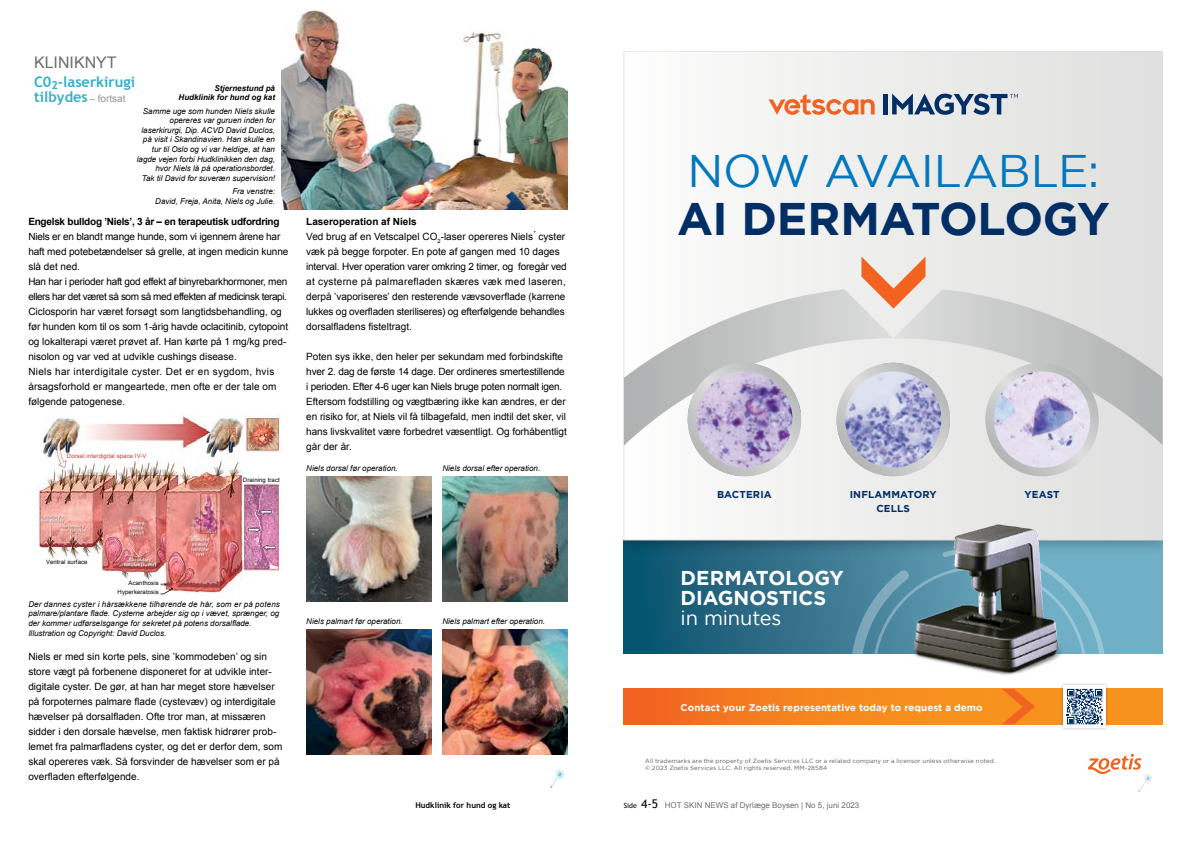
<style>
.page{position:relative;width:1191px;height:842px;background:#fff}
.page>*{position:absolute;margin:0;border:0;box-sizing:border-box;transform-origin:0 0}
.t1{font:45.6px "Gotham";letter-spacing:-.015em;color:#0077be}
.t2{font:700 45.6px "Gotham";letter-spacing:-.015em;color:#002e65}
.t3{font:700 20px/20px "Gotham";letter-spacing:-.005em;color:#fff}
.t4{font:20px "Gotham";letter-spacing:-.01em;color:#fff}
.t5{font:16px "Arial";color:#6d6e71}
.t6{font:700 14.6px/14.9px "Trebuchet MS";color:#34aeca}
.t7{font:10px/15px "Arial";color:#000}
.t8{font:700 10px "Arial";letter-spacing:-.025em;color:#000}
.t9{font:700 10px/13.3px "Gotham";letter-spacing:.01em;color:#002e65;text-align:center}
.t10{font:700 9.7px "Gotham";letter-spacing:.01em;color:#fff}
.t11{font:italic 8px/9.6px "Arial";color:#000;text-align:right}
.t12{font:8px "Arial";color:#6d6e71}
.t13{font:italic 700 8px/9.6px "Arial";color:#000;text-align:right}
.t14{font:700 8px "Trebuchet MS";color:#000}
.t15{font:6px/7.2px "Gotham";letter-spacing:.025em;color:#58595b}
.t16{font:6px "Arial";letter-spacing:.015em;color:#000}
.t17{font:6px "Arial";letter-spacing:.015em;color:#c43c3d}
.s1{font-family:"Arial";font-weight:400;font-size:9px;color:#939598}
.s2{font-family:"Arial";font-weight:400;font-size:10px;color:#939598}
.s3{font-weight:700}
.s4{font-family:"Trebuchet MS";font-size:7px;color:#000}
.s5{font-family:"Trebuchet MS";font-size:12px;color:#000}
</style>
<div class="page">
<img style="left:306px;top:629px;width:125px;height:125px">
<img style="left:442px;top:629px;width:125px;height:125px">
<img style="left:306px;top:476px;width:125px;height:125px">
<svg style="left:624px;top:555px;width:538px;height:98px;background:#286a84"></svg>
<div style="left:624px;top:51px;width:538px;height:489px;background:linear-gradient(to right,#fdfdfc,#dedfde)"></div>
<svg style="left:768px;top:94px;width:106px;height:21px"></svg>
<hr style="left:883px;top:94px;width:4px;height:20px;background:#002e65">
<svg style="left:892px;top:94px;width:126px;height:21px;background:#8599b0"></svg>
<svg style="left:861px;top:257px;width:64px;height:32px;background:#efb194"></svg>
<svg style="left:624px;top:289px;width:538px;height:157px"></svg>
<img style="left:985px;top:363px;width:113px;height:113px;border-radius:57px">
<div style="left:985px;top:363px;width:113px;height:113px;border:9px solid #fff;border-radius:50%"></div>
<img style="left:687px;top:363px;width:114px;height:113px;border-radius:57px">
<div style="left:687px;top:363px;width:114px;height:113px;border:9px solid #fff;border-radius:50%"></div>
<img style="left:836px;top:363px;width:114px;height:113px;border-radius:57px">
<div style="left:836px;top:363px;width:114px;height:113px;border:9px solid #fff;border-radius:50%"></div>
<svg style="left:624px;top:689px;width:538px;height:35px;background:#f47720"></svg>
<img style="left:896px;top:512px;width:177px;height:35px">
<svg style="left:850px;top:547px;width:302px;height:245px"></svg>
<img style="left:35px;top:414px;width:248px;height:182px">
<img style="left:442px;top:476px;width:125px;height:125px">
<img style="left:281px;top:9px;width:286px;height:201px">
<svg style="left:549px;top:769px;width:15px;height:19px"></svg>
<h3 class="t5" style="left:34px;top:52px;width:84px">KLINIKNYT</h3>
<h3 class="t6" style="left:34px;top:75px;width:102px">C0<sub>2</sub>-laserkirugi tilbydes <span class="s1">–</span> <span class="s2">fortsat</span></h3>
<p class="t13" style="left:179px;top:84px;width:98px">Stjernestund på<br>Hudklinik for hund og kat</p>
<p class="t11" style="left:137px;top:106px;width:140px">Samme uge som hunden Niels skulle opereres var guruen inden for laserkirurgi, Dip. ACVD David Duclos, på visit i Skandinavien. Han skulle en tur til Oslo og vi var heldige, at han lagde vejen forbi Hudklinikken den dag, hvor Niels lå på operationsbordet.<br>Tak til David for suveræn supervision!</p>
<p class="t11" style="left:155px;top:187px;width:121px">Fra venstre:<br>David, Freja, Anita, Niels og Julie.</p>
<p class="t8" style="left:28px;top:215px;width:253px">Engelsk bulldog ’Niels’, 3 år – en terapeutisk udfordring</p>
<p class="t7" style="left:28px;top:229px;width:261px">Niels er en blandt mange hunde, som vi igennem årene har haft med potebetændelser så grelle, at ingen medicin kunne slå det ned.<br>Han har i perioder haft god effekt af binyrebarkhormoner, men ellers har det været så som så med effekten af medicinsk terapi.<br>Ciclosporin har været forsøgt som langtidsbehandling, og før hunden kom til os som 1-årig havde oclacitinib, cytopoint og lokalterapi været prøvet af. Han kørte på 1 mg/kg pred&shy;nisolon og var ved at udvikle cushings disease.<br>Niels har interdigitale cyster. Det er en sygdom, hvis årsagsforhold er mangeartede, men ofte er der tale om følgende patogenese.</p>
<p class="t17" style="left:67px;top:452px;width:81px">Dorsal interdigital space IV-V</p>
<p class="t16" style="left:243px;top:475px;width:38px">Draining tract</p>
<p class="t7" style="left:306px;top:214px;width:262px"><span class="s3">Laseroperation af Niels<br></span>Ved brug af en Vetscalpel CO<sub>2</sub>-laser opereres Niels ́ cyster væk på begge forpoter. En pote af gangen med 10 dages interval. Hver operation varer omkring 2 timer, og foregår ved at cysterne på palmarefladen skæres væk med laseren, derpå ’vaporiseres’ den resterende vævsoverflade (karrene lukkes og overfladen steriliseres) og efterfølgende behandles dorsalfladens fisteltragt.</p>
<p class="t7" style="left:306px;top:349px;width:262px">Poten sys ikke, den heler per sekundam med forbindskifte hver 2. dag de første 14 dage. Der ordineres smertestillende i perioden. Efter 4-6 uger kan Niels bruge poten normalt igen.<br>Eftersom fodstilling og vægtbæring ikke kan ændres, er der en risiko for, at Niels vil få tilbagefald, men indtil det sker, vil hans livskvalitet være forbedret væsentligt. Og forhåbentligt går der år.</p>
<p class="t11" style="left:306px;top:463px;width:93px">Niels dorsal før operation.</p>
<p class="t11" style="left:442px;top:463px;width:99px">Niels dorsal efter operation.</p>
<p class="t16" style="left:46px;top:558px;width:43px">Ventral surface</p>
<p class="t16" style="left:129px;top:579px;width:32px">Acanthosis</p>
<p class="t16" style="left:118px;top:588px;width:43px">Hyperkeratosis</p>
<p class="t11" style="left:28px;top:599px;width:253px;text-align:left">Der dannes cyster i hårsækkene tilhørende de hår, som er på potens palmare/plantare flade. Cysterne arbejder sig op i vævet, sprænger, og der kommer udførselsgange for sekretet på potens dorsalflade.<br>Illustration og Copyright: David Duclos.</p>
<p class="t7" style="left:28px;top:649px;width:255px">Niels er med sin korte pels, sine ’kommodeben’ og sin store vægt på forbenene disponeret for at udvikle inter&shy;digitale cyster. De gør, at han har meget store hævelser på forpoternes palmare flade (cystevæv) og interdigitale hævelser på dorsalfladen. Ofte tror man, at missæren sidder i den dorsale hævelse, men faktisk hidrører prob&shy;lemet fra palmarfladens cyster, og det er derfor dem, som skal opereres væk. Så forsvinder de hævelser som er på overfladen efterfølgende.</p>
<p class="t11" style="left:306px;top:616px;width:98px">Niels palmart før operation.</p>
<p class="t11" style="left:442px;top:616px;width:104px">Niels palmart efter operation.</p>
<p class="t14" style="left:415px;top:800px;width:96px">Hudklinik for hund og kat</p>
<h1 class="t1" style="left:687px;top:141px;width:413px">NOW AVAILABLE:</h1>
<h1 class="t2" style="left:677px;top:189px;width:434px">AI DERMATOLOGY</h1>
<p class="t9" style="left:717px;top:488px;width:56px">BACTERIA</p>
<p class="t9" style="left:849px;top:488px;width:88px">INFLAMMATORY<br>CELLS</p>
<p class="t9" style="left:1024px;top:488px;width:37px">YEAST</p>
<h2 class="t3" style="left:680px;top:567px;width:165px">DERMATOLOGY<br>DIAGNOSTICS</h2>
<h2 class="t4" style="left:680px;top:605px;width:102px">in minutes</h2>
<p class="t10" style="left:680px;top:701px;width:304px">Contact your Zoetis representative today to request a demo</p>
<p class="t15" style="left:645px;top:757px;width:352px">All trademarks are the property of Zoetis Services LLC or a related company or a licensor unless otherwise noted. © 2023 Zoetis Services LLC. All rights reserved. MM-28584</p>
<p class="t12" style="left:624px;top:800px;width:237px"><span class="s4">Side</span> <span class="s5">4-5</span> HOT SKIN NEWS af Dyrlæge Boysen | No 5, juni 2023</p>
</div>
